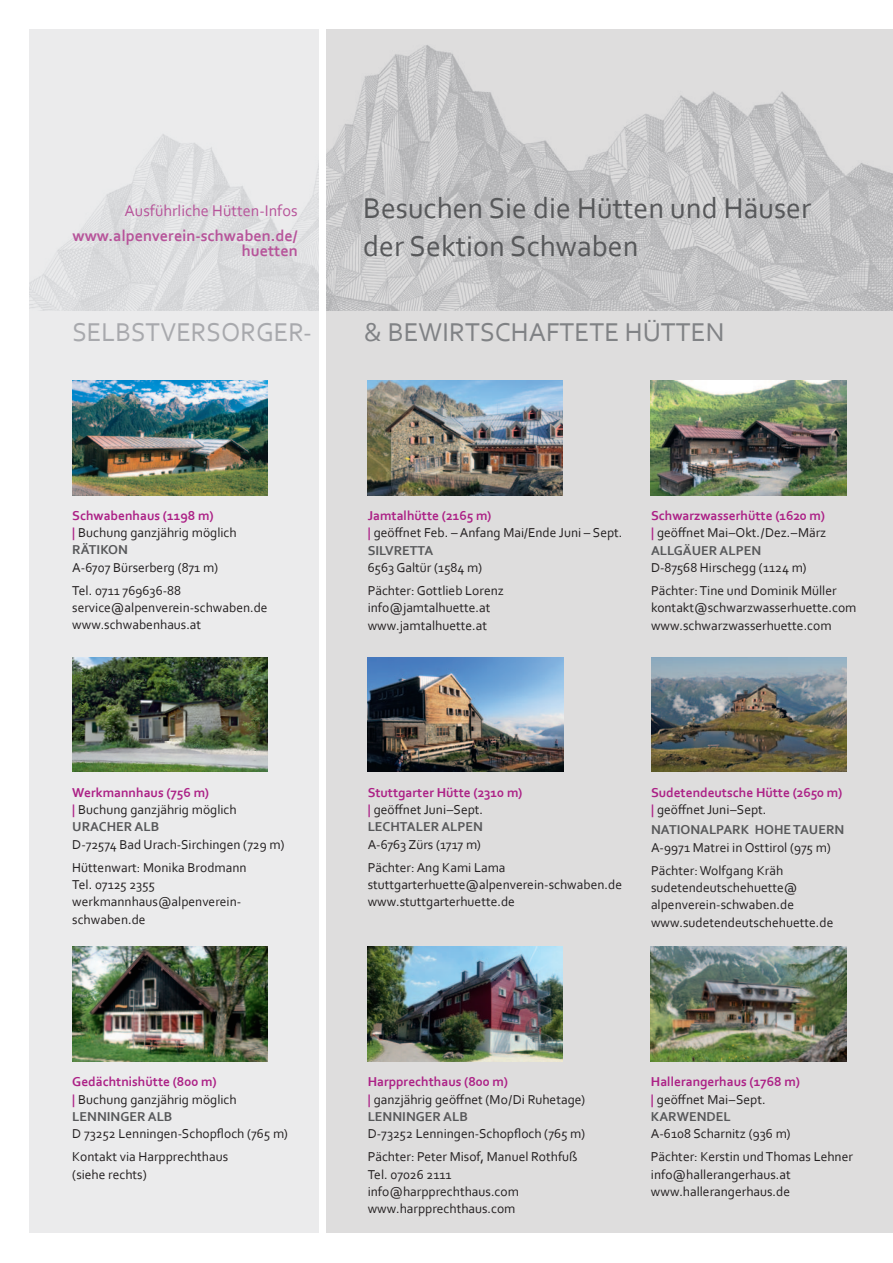
<style>
.page{position:relative;width:893px;height:1263px;background:#fff}
.page>*{position:absolute;margin:0;border:0;box-sizing:border-box;transform-origin:0 0}
.t1{font:30px/37.5px "Corbel";color:#57585a}
.t2{font:27px "Corbel";color:#808285}
.t3{font:27px "Corbel";color:#a8a9ad}
.t4{font:700 16.2px/15.6px "Corbel";color:#b7549a;text-align:right}
.t5{font:16.2px "Corbel";color:#b7549a}
.t6{font:13.5px/17.2px "Corbel";color:#231f20}
.t7{font:700 13.5px/17.2px "Corbel";color:#ac2186}
.t8{font:700 13.5px "Corbel";color:#57585a}
.s1{font-weight:700;color:#ac2186}
.s2{font-weight:700;color:#57585a}
.s3{font-weight:400;color:#231f20}
.s4{color:#57585a}
</style>
<div class="page">
<div style="left:30px;top:30px;width:289px;height:1203px;background:#d9dadc;opacity:.52"></div>
<div style="left:325px;top:30px;width:568px;height:1203px;background:#231f20;opacity:.15"></div>
<img style="left:651px;top:946px;width:195px;height:115px">
<img style="left:368px;top:657px;width:195px;height:115px">
<img style="left:651px;top:657px;width:195px;height:115px">
<img style="left:72px;top:380px;width:196px;height:115px">
<img style="left:368px;top:946px;width:195px;height:115px">
<img style="left:72px;top:946px;width:196px;height:115px">
<img style="left:72px;top:657px;width:196px;height:115px">
<img style="left:367px;top:380px;width:196px;height:115px">
<img style="left:650px;top:380px;width:196px;height:115px">
<p class="t5" style="left:125px;top:201px;width:174px">Ausführliche Hütten‐Infos</p>
<p class="t4" style="left:73px;top:227px;width:227px">www.alpenverein‐schwaben.de/ huetten</p>
<p class="t1" style="left:363px;top:189px;width:449px">Besuchen Sie die Hütten und Häuser der Sektion Schwaben</p>
<p class="t3" style="left:72px;top:315px;width:241px">SELBSTVERSORGER‐</p>
<p class="t2" style="left:364px;top:316px;width:362px">&amp; BEWIRTSCHAFTETE HÜTTEN</p>
<p class="t7" style="left:72px;top:507px;width:143px">Schwabenhaus (1198 m)</p>
<p class="t6" style="left:72px;top:524px;width:166px"><span class="s1">|</span> Buchung ganzjährig möglich</p>
<p class="t8" style="left:72px;top:541px;width:57px">RÄTIKON</p>
<p class="t6" style="left:72px;top:558px;width:147px">A‐6707 Bürserberg (871 m)</p>
<p class="t6" style="left:72px;top:582px;width:110px">Tel. 0711 769636‐88</p>
<p class="t6" style="left:72px;top:599px;width:197px">service@alpenverein‐schwaben.de</p>
<p class="t6" style="left:72px;top:616px;width:130px">www.schwabenhaus.at</p>
<p class="t6" style="left:72px;top:784px;width:166px"><span class="s1">Werkmannhaus (756 m)<br>|</span> Buchung ganzjährig möglich<br><span class="s2">URACHER ALB</span></p>
<p class="t6" style="left:72px;top:835px;width:214px">D‐72574 Bad Urach‐Sirchingen (729 m)</p>
<p class="t6" style="left:72px;top:859px;width:176px">Hüttenwart: Monika Brodmann</p>
<p class="t6" style="left:72px;top:876px;width:84px">Tel. 07125 2355</p>
<p class="t6" style="left:72px;top:893px;width:171px">werkmannhaus@alpenverein‐ schwaben.de</p>
<p class="t6" style="left:72px;top:1073px;width:166px"><span class="s1">Gedächtnishütte (800 m)<br>|</span> Buchung ganzjährig möglich</p>
<p class="t8" style="left:72px;top:1108px;width:102px">LENNINGER ALB</p>
<p class="t6" style="left:72px;top:1125px;width:217px">D 73252 Lenningen‐Schopfloch (765 m)</p>
<p class="t6" style="left:72px;top:1148px;width:157px">Kontakt via Harpprechthaus (siehe rechts)</p>
<p class="t7" style="left:368px;top:507px;width:125px">Jamtalhütte (2165 m)</p>
<p class="t6" style="left:368px;top:524px;width:256px"><span class="s1">|</span> geöffnet Feb. – Anfang Mai/Ende Juni – Sept.</p>
<p class="t8" style="left:368px;top:542px;width:67px">SILVRETTA</p>
<p class="t6" style="left:368px;top:559px;width:116px">6563 Galtür (1584 m)</p>
<p class="t6" style="left:368px;top:582px;width:138px">Pächter: Gottlieb Lorenz</p>
<p class="t6" style="left:368px;top:599px;width:124px">info@jamtalhuette.at</p>
<p class="t6" style="left:368px;top:616px;width:121px">www.jamtalhuette.at</p>
<p class="t7" style="left:651px;top:507px;width:175px">Schwarzwasserhütte (1620 m)</p>
<p class="t6" style="left:651px;top:524px;width:177px"><span class="s1">|</span> geöffnet Mai – Okt./Dez. – März</p>
<p class="t8" style="left:651px;top:542px;width:112px">ALLGÄUER ALPEN</p>
<p class="t6" style="left:651px;top:559px;width:157px">D‐87568 Hirschegg (1124 m)</p>
<p class="t6" style="left:651px;top:582px;width:187px">Pächter: Tine und Dominik Müller</p>
<p class="t6" style="left:651px;top:599px;width:207px">kontakt@schwarzwasserhuette.com www.schwarzwasserhuette.com</p>
<p class="t7" style="left:368px;top:784px;width:156px">Stuttgarter Hütte (2310 m) | <span class="s3">geöffnet Juni – Sept.<br></span><span class="s4">LECHTALER ALPEN</span></p>
<p class="t6" style="left:368px;top:835px;width:115px">A‐6763 Zürs (1717 m)</p>
<p class="t6" style="left:368px;top:859px;width:139px">Pächter: Ang Kami Lama</p>
<p class="t6" style="left:368px;top:876px;width:256px">stuttgarterhuette@alpenverein‐schwaben.de</p>
<p class="t6" style="left:368px;top:893px;width:149px">www.stuttgarterhuette.de</p>
<p class="t7" style="left:651px;top:784px;width:193px">Sudetendeutsche Hütte (2650 m) | <span class="s3">geöffnet Juni – Sept.</span></p>
<p class="t8" style="left:651px;top:821px;width:195px">NATIONALPARK HOHE TAUERN</p>
<p class="t6" style="left:651px;top:838px;width:181px">A‐9971 Matrei in Osttirol (975 m)</p>
<p class="t6" style="left:651px;top:862px;width:134px">Pächter: Wolfgang Kräh</p>
<p class="t6" style="left:651px;top:879px;width:148px">sudetendeutschehuette@</p>
<p class="t6" style="left:651px;top:896px;width:184px">alpenverein‐schwaben.de www.sudetendeutschehuette.de</p>
<p class="t6" style="left:368px;top:1073px;width:219px"><span class="s1">Harpprechthaus (800 m)<br>|</span> ganzjährig geöffnet (Mo/Di Ruhetage)</p>
<p class="t8" style="left:368px;top:1108px;width:102px">LENNINGER ALB</p>
<p class="t6" style="left:368px;top:1125px;width:219px">D‐73252 Lenningen‐Schopfloch (765 m)</p>
<p class="t6" style="left:368px;top:1148px;width:211px">Pächter: Peter Misof, Manuel Rothfuß</p>
<p class="t6" style="left:368px;top:1165px;width:85px">Tel. 07026 2111</p>
<p class="t6" style="left:368px;top:1183px;width:153px">info@harpprechthaus.com www.harpprechthaus.com</p>
<p class="t7" style="left:651px;top:1073px;width:150px">Hallerangerhaus (1768 m) | <span class="s3">geöffnet Mai – Sept.</span></p>
<p class="t8" style="left:651px;top:1108px;width:81px">KARWENDEL</p>
<p class="t6" style="left:651px;top:1125px;width:141px">A‐6108 Scharnitz (936 m)</p>
<p class="t6" style="left:651px;top:1148px;width:204px">Pächter: Kerstin und Thomas Lehner</p>
<p class="t6" style="left:651px;top:1165px;width:141px">info@hallerangerhaus.at</p>
<p class="t6" style="left:651px;top:1183px;width:141px">www.hallerangerhaus.de</p>
</div>
